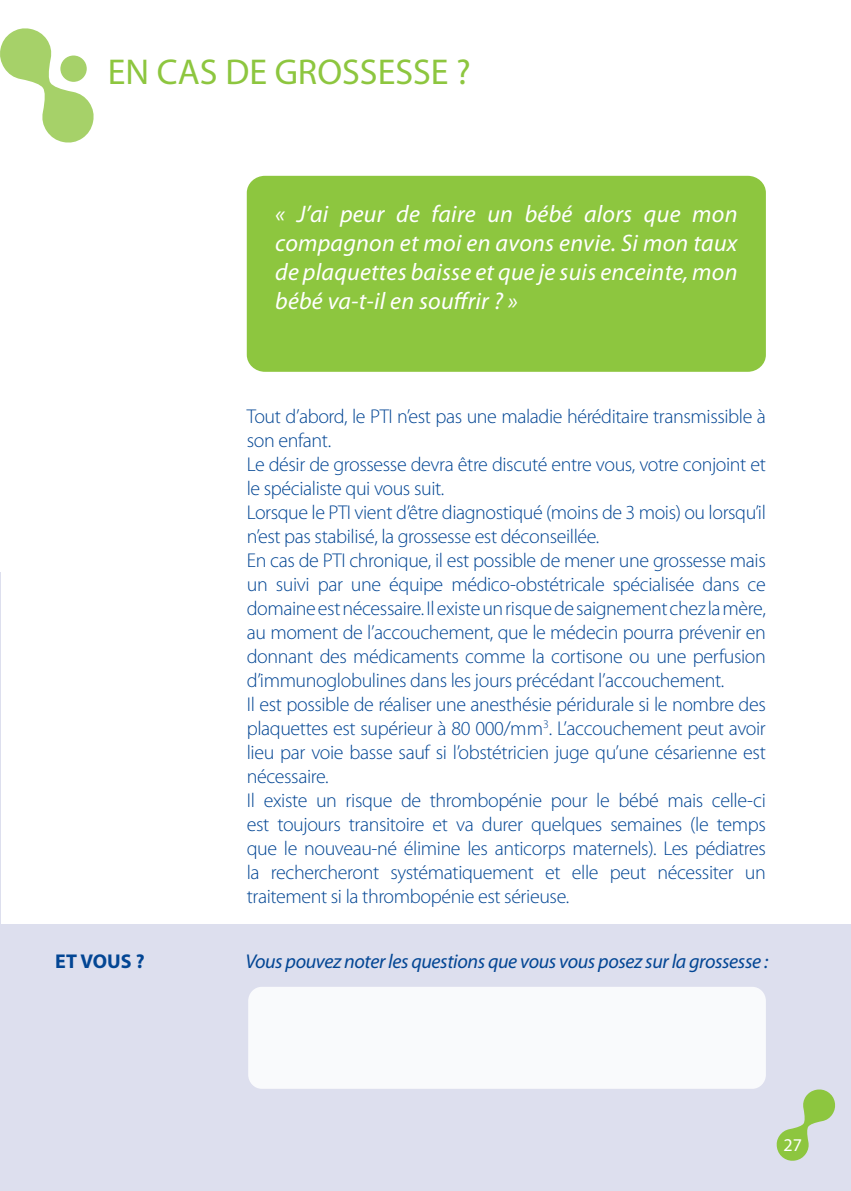
<style>
.page{position:relative;width:851px;height:1191px;background:#fff}
.page>*{position:absolute;margin:0;border:0;box-sizing:border-box;transform-origin:0 0}
.t1{font:36px "Myriad Pro";color:#8dc63f}
.t2{font:italic 24px/28.8px "Myriad Pro";letter-spacing:.01em;color:#fff;text-align:justify}
.t3{font:300 20px/24px "Myriad Pro";letter-spacing:-.02em;color:#034694}
.t4{font:italic 20px "Myriad Pro";letter-spacing:-.02em;color:#034694}
.t5{font:700 20px "Myriad Pro";color:#034694}
.t6{font:18px "Myriad Pro";color:#fff}
</style>
<div class="page">
<div style="left:0;top:924px;width:850px;height:267px;background:#dddfee"></div>
<div style="left:247px;top:176px;width:518px;height:196px;background:#8dc63f;border-radius:18px"></div>
<svg style="left:0;top:28px;width:94px;height:115px"></svg>
<div style="left:60px;top:56px;width:27px;height:26px;background:#a6d169;border-radius:50%"></div>
<div style="left:248px;top:986px;width:517px;height:102px;background:#fff;border-radius:14px"></div>
<svg style="left:776px;top:1089px;width:59px;height:72px"></svg>
<hr style="left:0;top:572px;width:1px;height:619px;background:#dddfee">
<h1 class="t1" style="left:108px;top:52px;width:364px">EN CAS DE GROSSESSE ?</h1>
<p class="t2" style="left:275px;top:200px;width:464px">« J’ai peur de faire un bébé alors que mon compagnon et moi en avons envie. Si mon taux de plaquettes baisse et que je suis enceinte, mon bébé va-t-il en souffrir ? »</p>
<p class="t3" style="left:247px;top:404px;width:520px">Tout d’abord, le PTI n’est pas une maladie héréditaire transmissible à son enfant.<br>Le désir de grossesse devra être discuté entre vous, votre conjoint et le spécialiste qui vous suit.<br>Lorsque le PTI vient d’être diagnostiqué (moins de 3 mois) ou lorsqu’il n’est pas stabilisé, la grossesse est déconseillée.<br>En cas de PTI chronique, il est possible de mener une grossesse mais un suivi par une équipe médico-obstétricale spécialisée dans ce domaine est nécessaire. Il existe un risque de saignement chez la mère, au moment de l’accouchement, que le médecin pourra prévenir en donnant des médicaments comme la cortisone ou une perfusion d’immunoglobulines dans les jours précédant l’accouchement.<br>Il est possible de réaliser une anesthésie péridurale si le nombre des plaquettes est supérieur à 80 000/mm<sup>3</sup>. L’accouchement peut avoir lieu par voie basse sauf si l’obstétricien juge qu’une césarienne est nécessaire.<br>Il existe un risque de thrombopénie pour le bébé mais celle-ci est toujours transitoire et va durer quelques semaines (le temps que le nouveau-né élimine les anticorps maternels). Les pédiatres la rechercheront systématiquement et elle peut nécessiter un traitement si la thrombopénie est sérieuse.</p>
<p class="t5" style="left:55px;top:950px;width:91px">ET VOUS ?</p>
<p class="t4" style="left:245px;top:950px;width:524px">Vous pouvez noter les questions que vous vous posez sur la grossesse :</p>
<p class="t6" style="left:783px;top:1135px;width:20px">27</p>
</div>
